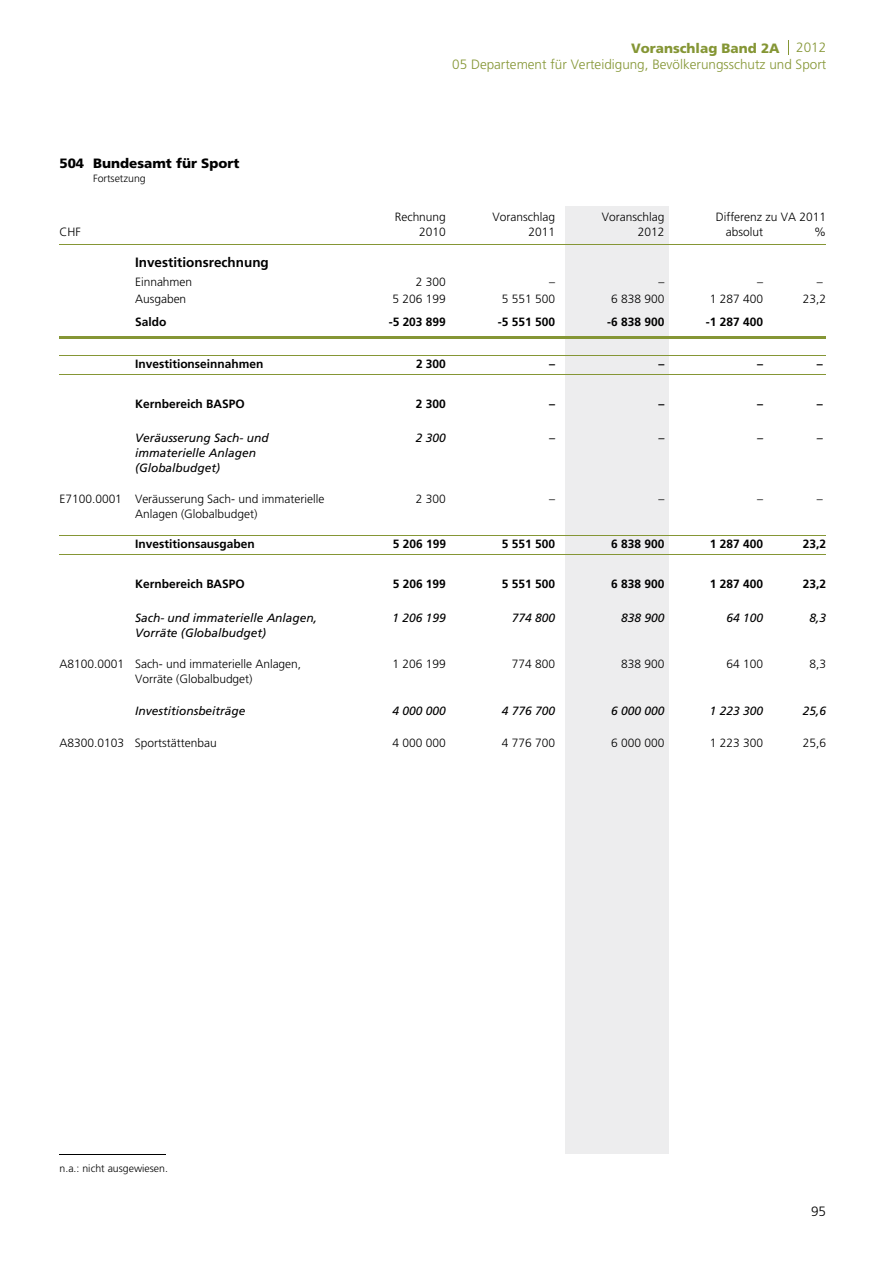
<style>
.page{position:relative;width:893px;height:1263px;background:#fff}
.page>*{position:absolute;margin:0;border:0;box-sizing:border-box;transform-origin:0 0}
.t1{font:300 13.5px/16px "Frutiger";color:#859635;text-align:right}
.t2{font:900 13.5px "Frutiger";color:#000}
.t3{font:700 13.5px "Frutiger";color:#000}
.t4{font:300 13.5px "Frutiger LT Std";color:#000}
.t5{font:300 12px/14.7px "Frutiger";color:#000}
.t6{font:700 12px "Frutiger";color:#000}
.t7{font:italic 12px/15px "Frutiger";color:#000}
.t8{font:300 10.5px "Frutiger";color:#000}
.s1{font-weight:900}
</style>
<div class="page">
<div style="left:566px;top:206px;width:102px;height:948px;background:#ededee"></div>
<svg style="left:788px;top:40px;width:1px;height:15px"></svg>
<hr style="left:59px;top:244px;width:767px;height:1px;background:#859635">
<hr style="left:59px;top:336px;width:767px;height:2px;background:#859635">
<hr style="left:59px;top:355px;width:767px;height:1px;background:#859635">
<hr style="left:59px;top:535px;width:767px;height:1px;background:#859635">
<hr style="left:59px;top:374px;width:767px;height:1px;background:#859635">
<hr style="left:59px;top:554px;width:767px;height:1px;background:#859635">
<hr style="left:59px;top:1154px;width:107px;height:1px;background:#000">
<p class="t2" style="left:59px;top:158px;width:182px">504 Bundesamt für Sport</p>
<p class="t8" style="left:93px;top:174px;width:54px">Fortsetzung</p>
<p class="t5" style="left:59px;top:225px;width:23px">CHF</p>
<p class="t1" style="left:452px;top:41px;width:375px"><span class="s1">Voranschlag Band 2A</span> 2012<br>05 Departement für Verteidigung, Bevölkerungsschutz und Sport</p>
<p class="t5" style="left:395px;top:211px;width:53px;text-align:right">Rechnung<br>2010</p>
<p class="t5" style="left:493px;top:211px;width:64px;text-align:right">Voranschlag<br>2011</p>
<p class="t5" style="left:602px;top:211px;width:64px">Voranschlag</p>
<p class="t5" style="left:638px;top:225px;width:28px">2012</p>
<p class="t5" style="left:726px;top:211px;width:102px;text-indent:-10px">Differenz zu VA 2011 absolut</p>
<p class="t5" style="left:814px;top:225px;width:13px">%</p>
<p class="t3" style="left:135px;top:257px;width:135px">Investitionsrechnung</p>
<p class="t5" style="left:135px;top:276px;width:59px">Einnahmen</p>
<p class="t5" style="left:416px;top:275px;width:31px">2 300</p>
<p class="t5" style="left:549px;top:275px;width:7px">–</p>
<p class="t5" style="left:658px;top:276px;width:7px">–</p>
<p class="t5" style="left:757px;top:276px;width:7px">–</p>
<p class="t5" style="left:817px;top:276px;width:7px">–</p>
<p class="t5" style="left:135px;top:292px;width:53px">Ausgaben</p>
<p class="t5" style="left:393px;top:292px;width:55px">5 206 199</p>
<p class="t5" style="left:710px;top:292px;width:55px">1 287 400</p>
<p class="t5" style="left:502px;top:292px;width:55px">5 551 500</p>
<p class="t5" style="left:611px;top:292px;width:55px">6 838 900</p>
<p class="t5" style="left:803px;top:292px;width:25px">23,2</p>
<p class="t6" style="left:135px;top:317px;width:33px">Saldo</p>
<p class="t6" style="left:389px;top:317px;width:59px">-5 203 899</p>
<p class="t6" style="left:498px;top:317px;width:59px">-5 551 500</p>
<p class="t6" style="left:706px;top:317px;width:59px">-1 287 400</p>
<p class="t6" style="left:607px;top:317px;width:59px">-6 838 900</p>
<p class="t6" style="left:135px;top:359px;width:130px">Investitionseinnahmen</p>
<p class="t6" style="left:416px;top:359px;width:31px">2 300</p>
<p class="t6" style="left:549px;top:359px;width:7px">–</p>
<p class="t6" style="left:658px;top:359px;width:7px">–</p>
<p class="t6" style="left:757px;top:359px;width:7px">–</p>
<p class="t6" style="left:817px;top:359px;width:7px">–</p>
<p class="t6" style="left:135px;top:399px;width:111px">Kernbereich BASPO</p>
<p class="t6" style="left:416px;top:399px;width:31px">2 300</p>
<p class="t6" style="left:549px;top:399px;width:7px">–</p>
<p class="t6" style="left:658px;top:399px;width:7px">–</p>
<p class="t6" style="left:757px;top:399px;width:7px">–</p>
<p class="t6" style="left:817px;top:399px;width:7px">–</p>
<p class="t7" style="left:135px;top:431px;width:135px">Veräusserung Sach- und immaterielle Anlagen (Globalbudget)</p>
<p class="t7" style="left:416px;top:431px;width:31px">2 300</p>
<p class="t7" style="left:757px;top:431px;width:7px">–</p>
<p class="t7" style="left:817px;top:431px;width:7px">–</p>
<p class="t7" style="left:549px;top:431px;width:7px">–</p>
<p class="t7" style="left:658px;top:431px;width:7px">–</p>
<p class="t5" style="left:135px;top:493px;width:191px;text-indent:-76px">E7100.0001 Veräusserung Sach- und immaterielle<br>Anlagen (Globalbudget)</p>
<p class="t5" style="left:416px;top:493px;width:31px">2 300</p>
<p class="t5" style="left:757px;top:493px;width:7px">–</p>
<p class="t5" style="left:817px;top:493px;width:7px">–</p>
<p class="t5" style="left:549px;top:493px;width:7px">–</p>
<p class="t5" style="left:658px;top:493px;width:7px">–</p>
<p class="t6" style="left:135px;top:539px;width:121px">Investitionsausgaben</p>
<p class="t6" style="left:393px;top:539px;width:55px">5 206 199</p>
<p class="t6" style="left:502px;top:539px;width:55px">5 551 500</p>
<p class="t6" style="left:611px;top:539px;width:55px">6 838 900</p>
<p class="t6" style="left:710px;top:539px;width:55px">1 287 400</p>
<p class="t6" style="left:803px;top:539px;width:25px">23,2</p>
<p class="t6" style="left:135px;top:579px;width:111px">Kernbereich BASPO</p>
<p class="t6" style="left:393px;top:579px;width:55px">5 206 199</p>
<p class="t6" style="left:502px;top:579px;width:55px">5 551 500</p>
<p class="t6" style="left:611px;top:579px;width:55px">6 838 900</p>
<p class="t6" style="left:710px;top:579px;width:55px">1 287 400</p>
<p class="t6" style="left:803px;top:579px;width:25px">23,2</p>
<p class="t7" style="left:135px;top:611px;width:184px">Sach- und immaterielle Anlagen,<br>Vorräte (Globalbudget)</p>
<p class="t7" style="left:393px;top:611px;width:55px">1 206 199</p>
<p class="t7" style="left:726px;top:611px;width:38px">64 100</p>
<p class="t7" style="left:809px;top:611px;width:18px">8,3</p>
<p class="t7" style="left:512px;top:611px;width:45px">774 800</p>
<p class="t7" style="left:621px;top:611px;width:45px">838 900</p>
<p class="t5" style="left:135px;top:658px;width:168px;text-indent:-76px">A8100.0001 Sach- und immaterielle Anlagen,<br>Vorräte (Globalbudget)</p>
<p class="t5" style="left:393px;top:658px;width:55px">1 206 199</p>
<p class="t5" style="left:726px;top:658px;width:38px">64 100</p>
<p class="t5" style="left:809px;top:658px;width:18px">8,3</p>
<p class="t5" style="left:512px;top:658px;width:45px">774 800</p>
<p class="t5" style="left:621px;top:658px;width:45px">838 900</p>
<p class="t7" style="left:135px;top:704px;width:112px">Investitionsbeiträge</p>
<p class="t7" style="left:611px;top:704px;width:55px">6 000 000</p>
<p class="t7" style="left:393px;top:704px;width:55px">4 000 000</p>
<p class="t7" style="left:710px;top:704px;width:55px">1 223 300</p>
<p class="t7" style="left:803px;top:704px;width:25px">25,6</p>
<p class="t7" style="left:502px;top:704px;width:55px">4 776 700</p>
<p class="t5" style="left:59px;top:736px;width:159px">A8300.0103 Sportstättenbau</p>
<p class="t5" style="left:393px;top:736px;width:55px">4 000 000</p>
<p class="t5" style="left:710px;top:736px;width:55px">1 223 300</p>
<p class="t5" style="left:803px;top:736px;width:25px">25,6</p>
<p class="t5" style="left:502px;top:736px;width:55px">4 776 700</p>
<p class="t5" style="left:611px;top:736px;width:55px">6 000 000</p>
<p class="t8" style="left:60px;top:1164px;width:110px">n.a.: nicht ausgewiesen.</p>
<p class="t4" style="left:811px;top:1206px;width:16px">95</p>
</div>
